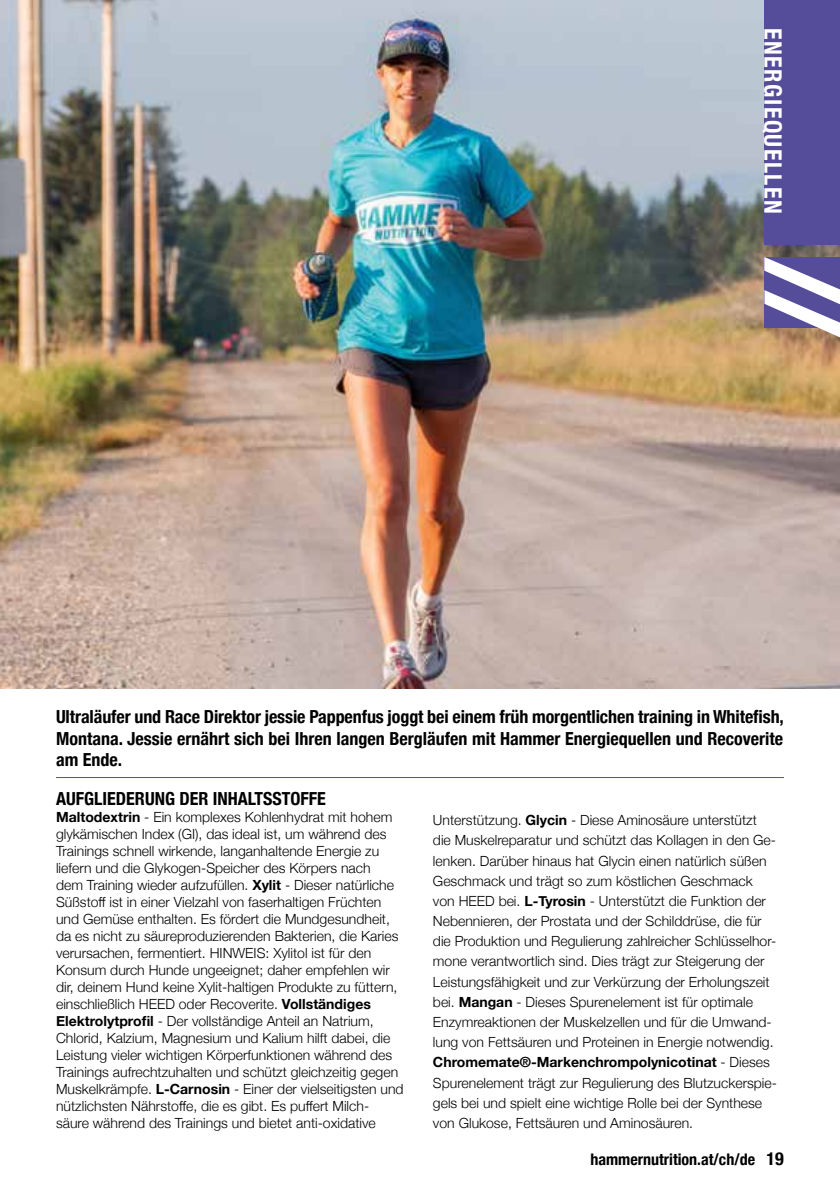
<style>
.page{position:relative;width:840px;height:1191px;background:#fff}
.page>*{position:absolute;margin:0;border:0;box-sizing:border-box;transform-origin:0 0}
.t1{font:700 condensed 24px "Helvetica Neue";letter-spacing:.06em;color:#fff}
.t2{font:700 condensed 18px/21.6px "Helvetica Neue";color:#000;text-align:justify}
.t3{font:700 condensed 16px "Helvetica Neue";color:#000}
.t4{font:300 14px/17px "Helvetica Neue";color:#000}
.s1{font-weight:700}
.s2{font-size:18px}
</style>
<div class="page">
<img style="left:0;top:0;width:839px;height:689px">
<hr style="left:56px;top:777px;width:727px;height:1px;background:#554d9a">
<div style="left:764px;top:0;width:75px;height:244px;background:#554d9a"></div>
<svg style="left:763px;top:257px;width:76px;height:85px"></svg>
<h1 class="t1" style="left:792px;top:28px;width:187px;rotate:90deg">ENERGIEQUELLEN</h1>
<p class="t2" style="left:56px;top:704px;width:729px">Ultraläufer und Race Direktor jessie Pappenfus joggt bei einem früh morgentlichen training in Whitefish, Montana. Jessie ernährt sich bei Ihren langen Bergläufen mit Hammer Energiequellen und Recoverite am Ende.</p>
<p class="t2" style="left:56px;top:786px;width:271px">AUFGLIEDERUNG DER INHALTSSTOFFE</p>
<p class="t4" style="left:56px;top:807px;width:349px"><span class="s1">Maltodextrin</span> - Ein komplexes Kohlenhydrat mit hohem glykämischen Index (GI), das ideal ist, um während des Trainings schnell wirkende, langanhaltende Energie zu liefern und die Glykogen-Speicher des Körpers nach<br>dem Training wieder aufzufüllen. <span class="s1">Xylit</span> - Dieser natürliche Süßstoff ist in einer Vielzahl von faserhaltigen Früchten und Gemüse enthalten. Es fördert die Mundgesundheit, da es nicht zu säureproduzierenden Bakterien, die Karies verursachen, fermentiert. HINWEIS: Xylitol ist für den Konsum durch Hunde ungeeignet; daher empfehlen wir dir, deinem Hund keine Xylit-haltigen Produkte zu füttern, einschließlich HEED oder Recoverite. <span class="s1">Vollständiges Elektrolytprofil</span> - Der vollständige Anteil an Natrium, Chlorid, Kalzium, Magnesium und Kalium hilft dabei, die Leistung vieler wichtigen Körperfunktionen während des Trainings aufrechtzuhalten und schützt gleichzeitig gegen Muskelkrämpfe. <span class="s1">L-Carnosin</span> - Einer der vielseitigsten und nützlichsten Nährstoffe, die es gibt. Es puffert Milch&shy;säure während des Trainings und bietet anti-oxidative</p>
<p class="t4" style="left:433px;top:809px;width:345px;line-height:20.2px">Unterstützung. <span class="s1">Glycin</span> - Diese Aminosäure unterstützt die Muskelreparatur und schützt das Kollagen in den Ge&shy;lenken. Darüber hinaus hat Glycin einen natürlich süßen Geschmack und trägt so zum köstlichen Geschmack von HEED bei. <span class="s1">L-Tyrosin</span> - Unterstützt die Funktion der Nebennieren, der Prostata und der Schilddrüse, die für die Produktion und Regulierung zahlreicher Schlüsselhor&shy;mone verantwortlich sind. Dies trägt zur Steigerung der Leistungsfähigkeit und zur Verkürzung der Erholungszeit bei. <span class="s1">Mangan</span> - Dieses Spurenelement ist für optimale Enzymreaktionen der Muskelzellen und für die Umwand&shy;lung von Fettsäuren und Proteinen in Energie notwendig.<br><span class="s1">Chromemate®-Markenchrompolynicotinat</span> - Dieses Spurenelement trägt zur Regulierung des Blutzuckerspie&shy;gels bei und spielt eine wichtige Rolle bei der Synthese von Glukose, Fettsäuren und Aminosäuren.</p>
<p class="t3" style="left:590px;top:1146px;width:195px">hammernutrition.at/ch/de <span class="s2">19</span></p>
</div>
